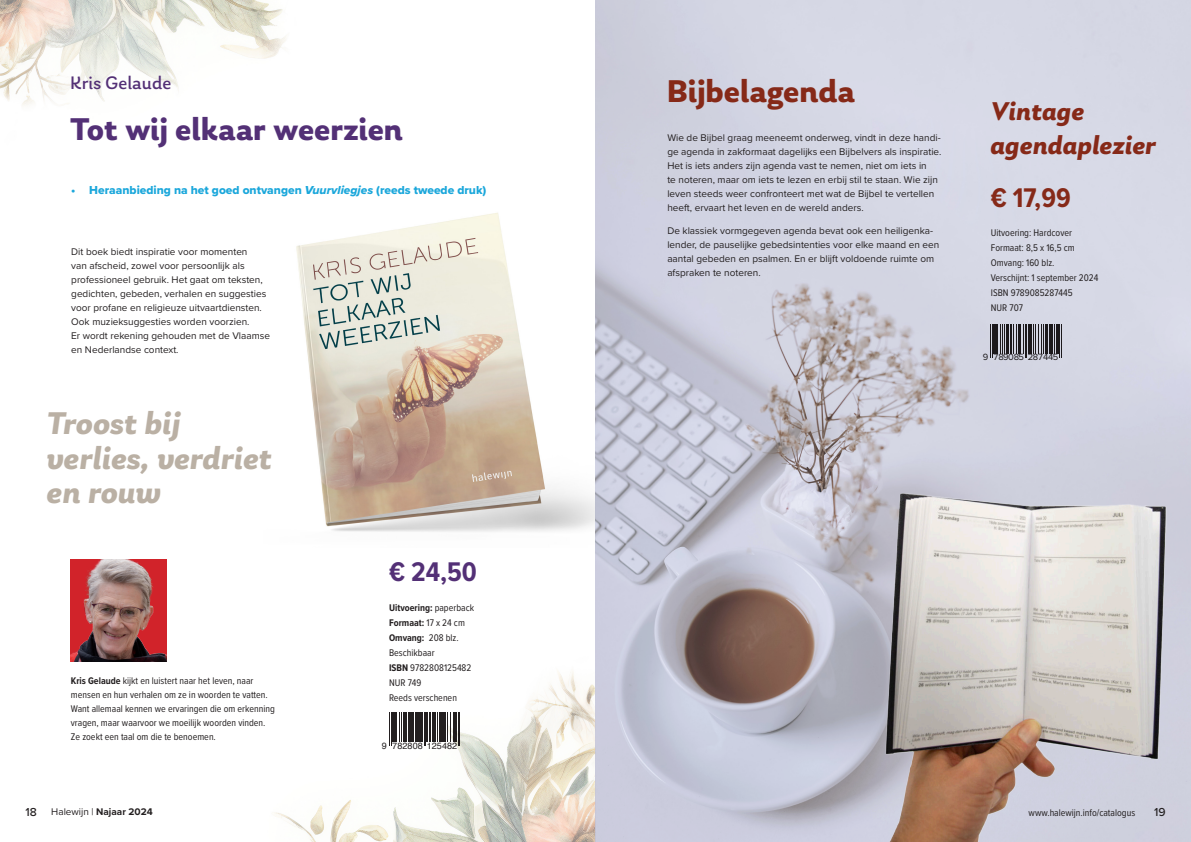
<style>
.page{position:relative;width:1191px;height:842px;background:#fff}
.page>*{position:absolute;margin:0;border:0;box-sizing:border-box;transform-origin:0 0}
.t1{font:italic 700 33px/34.3px "Laca";color:#bab0a4}
.t2{font:700 33px "Laca";color:#533076}
.t3{font:700 33px "Laca";color:#862918}
.t4{font:700 28px "Proxima Nova Cond";color:#533076}
.t5{font:700 28px "Proxima Nova Cond";color:#862918}
.t6{font:italic 700 27px/34px "Laca";color:#862918}
.t7{font:19px "Laca";color:#533076}
.t8{font:12px "Proxima Nova Extrabld";color:#1ba7db}
.t9{font:500 12px "Proxima Nova";color:#231f20}
.t10{font:10px/14px "Proxima Nova";color:#231f20}
.t11{font:10px/15px "Proxima Nova Cond";color:#231f20}
.t12{font:700 10px "Proxima Nova";color:#231f20}
.t13{font:9.3px "Proxima Nova";letter-spacing:-.035em;color:#231f20}
.t14{font:9.1px "Helvetica";letter-spacing:.01em;color:#231f20}
.s1{font-family:"Proxima Nova Extrabld It"}
.s2{font-weight:700}
.s3{font-weight:500;font-size:12px}
.s4{font-weight:400}
</style>
<div class="page">
<img style="left:274px;top:671px;width:321px;height:171px">
<img style="left:296px;top:212px;width:299px;height:320px">
<div style="left:381px;top:709px;width:84px;height:40px;background:#fff"></div>
<svg style="left:389px;top:712px;width:76px;height:37px"></svg>
<hr style="left:389px;top:712px;width:1px;height:33px;background:#231f20">
<hr style="left:391px;top:712px;width:1px;height:33px;background:#231f20">
<hr style="left:392px;top:712px;width:2px;height:29px;background:#231f20">
<hr style="left:395px;top:712px;width:2px;height:29px;background:#231f20">
<svg style="left:399px;top:712px;width:3px;height:29px"></svg>
<hr style="left:403px;top:712px;width:2px;height:29px;background:#231f20">
<hr style="left:405px;top:712px;width:2px;height:29px;background:#231f20">
<svg style="left:408px;top:712px;width:6px;height:29px"></svg>
<hr style="left:415px;top:712px;width:2px;height:29px;background:#231f20">
<hr style="left:418px;top:712px;width:2px;height:29px;background:#231f20">
<hr style="left:420px;top:712px;width:3px;height:29px;background:#231f20">
<hr style="left:423px;top:712px;width:1px;height:33px;background:#231f20">
<hr style="left:425px;top:712px;width:1px;height:33px;background:#231f20">
<hr style="left:426px;top:712px;width:2px;height:29px;background:#231f20">
<hr style="left:429px;top:712px;width:2px;height:29px;background:#231f20">
<svg style="left:432px;top:712px;width:24px;height:29px"></svg>
<hr style="left:458px;top:712px;width:1px;height:33px;background:#231f20">
<hr style="left:459px;top:712px;width:1px;height:33px;background:#231f20">
<svg style="left:0;top:0;width:284px;height:105px"></svg>
<img style="left:70px;top:559px;width:97px;height:102px">
<img style="left:595px;top:0;width:596px;height:842px">
<img style="left:856px;top:483px;width:326px;height:359px">
<div style="left:982px;top:321px;width:84px;height:40px;background:#d4d6e3"></div>
<svg style="left:990px;top:324px;width:72px;height:34px"></svg>
<hr style="left:990px;top:324px;width:1px;height:33px;background:#231f20">
<hr style="left:991px;top:324px;width:1px;height:33px;background:#231f20">
<hr style="left:993px;top:324px;width:2px;height:29px;background:#231f20">
<svg style="left:996px;top:324px;width:9px;height:29px"></svg>
<hr style="left:1006px;top:324px;width:2px;height:29px;background:#231f20">
<hr style="left:1010px;top:324px;width:2px;height:29px;background:#231f20">
<svg style="left:1012px;top:324px;width:12px;height:29px"></svg>
<hr style="left:1024px;top:324px;width:1px;height:33px;background:#231f20">
<hr style="left:1026px;top:324px;width:1px;height:33px;background:#231f20">
<hr style="left:1027px;top:324px;width:2px;height:29px;background:#231f20">
<svg style="left:1030px;top:324px;width:25px;height:29px"></svg>
<hr style="left:1056px;top:324px;width:2px;height:29px;background:#231f20">
<hr style="left:1059px;top:324px;width:1px;height:33px;background:#231f20">
<hr style="left:1060px;top:324px;width:1px;height:33px;background:#231f20">
<h3 class="t7" style="left:70px;top:72px;width:102px">Kris Gelaude</h3>
<h1 class="t2" style="left:70px;top:109px;width:334px">Tot wij elkaar weerzien</h1>
<p class="t8" style="left:71px;top:181px;width:417px">• Heraanbieding na het goed ontvangen <span class="s1">Vuurvliegjes</span> (reeds tweede druk)</p>
<p class="t10" style="left:71px;top:244px;width:200px">Dit boek biedt inspiratie voor momenten<br>van afscheid, zowel voor persoonlijk als professioneel gebruik. Het gaat om teksten, gedichten, gebeden, verhalen en suggesties voor profane en religieuze uitvaartdiensten.<br>Ook muzieksuggesties worden voorzien.<br>Er wordt rekening gehouden met de Vlaamse en Nederlandse context.</p>
<h1 class="t1" style="left:47px;top:406px;width:227px">Troost bij verlies, verdriet en rouw</h1>
<p class="t11" style="left:71px;top:673px;width:205px;line-height:14px"><span class="s2">Kris Gelaude</span> kijkt en luistert naar het leven, naar mensen en hun verhalen om ze in woorden te vatten.<br>Want allemaal kennen we ervaringen die om erkenning vragen, maar waarvoor we moeilijk woorden vinden.<br>Ze zoekt een taal om die te benoemen.</p>
<h2 class="t4" style="left:389px;top:551px;width:89px">€ 24,50</h2>
<p class="t11" style="left:389px;top:599px;width:87px"><span class="s2">Uitvoering:</span> paperback<br><span class="s2">Formaat:</span> 17 x 24 cm<br><span class="s2">Omvang:</span> 208 blz.<br>Beschikbaar<br><span class="s2">ISBN</span> 9782808125482<br>NUR 749<br>Reeds verschenen</p>
<p class="t14" style="left:382px;top:738px;width:77px">9 782808 125482</p>
<h1 class="t3" style="left:667px;top:71px;width:190px">Bijbelagenda</h1>
<p class="t10" style="left:667px;top:130px;width:276px">Wie de Bijbel graag meeneemt onderweg, vindt in deze handi&shy;ge agenda in zakformaat dagelijks een Bijbelvers als inspiratie.<br>Het is iets anders zijn agenda vast te nemen, niet om iets in<br>te noteren, maar om iets te lezen en erbij stil te staan. Wie zijn leven steeds weer confronteert met wat de Bijbel te vertellen heeft, ervaart het leven en de wereld anders.</p>
<p class="t10" style="left:667px;top:223px;width:273px">De klassiek vormgegeven agenda bevat ook een heiligenka&shy;lender, de pauselijke gebedsintenties voor elke maand en een aantal gebeden en psalmen. En er blijft voldoende ruimte om afspraken te noteren.</p>
<h3 class="t6" style="left:990px;top:94px;width:167px">Vintage agendaplezier</h3>
<h2 class="t5" style="left:990px;top:177px;width:81px">€ 17,99</h2>
<p class="t11" style="left:990px;top:225px;width:109px">Uitvoering: Hardcover<br>Formaat: 8,5 x 16,5 cm<br>Omvang: 160 blz.<br>Verschijnt: 1 september 2024<br>ISBN 9789085287445<br>NUR 707</p>
<p class="t13" style="left:982px;top:350px;width:77px">9 789085 287445</p>
<p class="t12" style="left:25px;top:804px;width:129px"><span class="s3">18</span> <span class="s4">Halewijn |</span> Najaar 2024</p>
<p class="t11" style="left:1028px;top:805px;width:108px">www.halewijn.info/catalogus</p>
<p class="t9" style="left:1154px;top:803px;width:13px">19</p>
</div>
